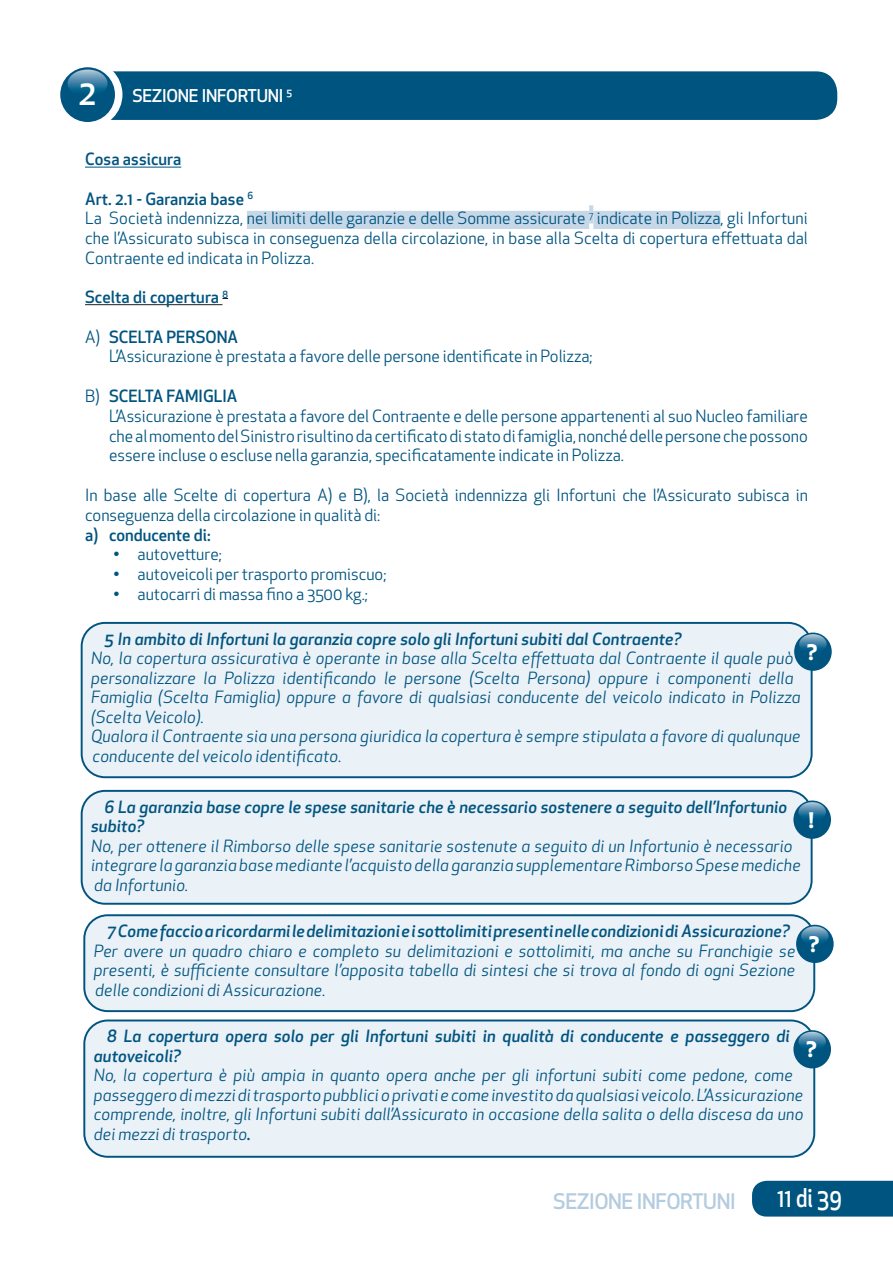
<style>
.page{position:relative;width:893px;height:1263px;background:#fff}
.page>*{position:absolute;margin:0;border:0;box-sizing:border-box;transform-origin:0 0}
.t1{font:500 34.2px "Apex New";color:#fff}
.t2{font:500 25.2px "Apex New";color:#fff;scale:.83 1}
.t3{font:500 21px "Apex New";letter-spacing:-.02em;color:#b4ccdf}
.t4{font:700 21px "Apex New";color:#fff}
.t5{font:500 17.25px "Apex New";letter-spacing:-.015em;color:#fff}
.t6{font:italic 16.5px/19.5px "Apex New";letter-spacing:.01em;color:#005480}
.t7{font:16.5px/19.6px "Apex New";color:#005480}
.t8{font:italic 500 16.5px/19.5px "Apex New";letter-spacing:.01em;color:#005480}
.t9{font:500 16.5px "Apex New";letter-spacing:.005em;color:#005480}
.t10{font:500 10.05px "Apex New";color:#fff}
.s1{font-weight:500}
</style>
<div class="page">
<div style="left:752px;top:1181px;width:141px;height:35px;background:#005480"></div>
<div style="left:70px;top:71px;width:767px;height:49px;background:#005480;border-radius:21px"></div>
<div style="left:56px;top:61px;width:66px;height:67px;background:#fff;border-radius:50%"></div>
<div style="left:60px;top:67px;width:55px;height:55px;background:#005480;border-radius:50%"></div>
<svg style="left:68px;top:70px;width:40px;height:27px"></svg>
<hr style="left:85px;top:167px;width:96px;height:1px;background:#005480">
<div style="left:247px;top:211px;width:342px;height:18px;background:#c6d8e7"></div>
<hr style="left:589px;top:205px;width:4px;height:18px;background:#c6d8e7">
<div style="left:593px;top:211px;width:127px;height:18px;background:#c6d8e7"></div>
<hr style="left:85px;top:304px;width:137px;height:1px;background:#231f20">
<div style="left:84px;top:915px;width:730px;height:96px;background:#eaf1f7;border-radius:23px"></div>
<div style="left:83px;top:914px;width:732px;height:98px;border:2px solid #005480;border-radius:23px"></div>
<div style="left:796px;top:925px;width:38px;height:38px;background:#005480;border-radius:50%"></div>
<svg style="left:801px;top:926px;width:28px;height:19px"></svg>
<div style="left:84px;top:1020px;width:730px;height:137px;background:#eaf1f7;border-radius:23px"></div>
<div style="left:83px;top:1019px;width:732px;height:139px;border:2px solid #005480;border-radius:23px"></div>
<div style="left:793px;top:1030px;width:38px;height:38px;background:#005480;border-radius:50%"></div>
<svg style="left:798px;top:1032px;width:28px;height:19px"></svg>
<div style="left:82px;top:623px;width:730px;height:154px;background:#eaf1f7;border-radius:23px"></div>
<div style="left:81px;top:622px;width:732px;height:156px;border:2px solid #005480;border-radius:23px"></div>
<div style="left:82px;top:791px;width:730px;height:113px;background:#eaf1f7;border-radius:23px"></div>
<div style="left:81px;top:790px;width:732px;height:115px;border:2px solid #005480;border-radius:23px"></div>
<div style="left:793px;top:800px;width:38px;height:39px;background:#005480;border-radius:50%"></div>
<svg style="left:798px;top:802px;width:28px;height:19px"></svg>
<div style="left:794px;top:632px;width:38px;height:39px;background:#005480;border-radius:50%"></div>
<svg style="left:799px;top:634px;width:28px;height:19px"></svg>
<h1 class="t1" style="left:79px;top:70px;width:19px">2</h1>
<p class="t10" style="left:286px;top:86px;width:7px">5</p>
<p class="t5" style="left:132px;top:84px;width:153px">SEZIONE INFORTUNI</p>
<p class="t9" style="left:85px;top:148px;width:98px">Cosa assicura</p>
<p class="t7" style="left:85px;top:189px;width:724px"><span class="s1">Art. 2.1 - Garanzia base</span> <sup>6<br></sup>La Società indennizza, nei limiti delle garanzie e delle Somme assicurate <sup>7</sup> indicate in Polizza, gli Infortuni che l’Assicurato subisca in conseguenza della circolazione, in base alla Scelta di copertura effettuata dal Contraente ed indicata in Polizza.</p>
<p class="t9" style="left:85px;top:286px;width:145px">Scelta di copertura <sup>8</sup></p>
<p class="t7" style="left:109px;top:327px;width:485px;text-indent:-24px">A) <span class="s1">SCELTA PERSONA<br></span>L’Assicurazione è prestata a favore delle persone identificate in Polizza;</p>
<p class="t7" style="left:109px;top:386px;width:700px;text-indent:-24px">B) <span class="s1">SCELTA FAMIGLIA<br></span>L’Assicurazione è prestata a favore del Contraente e delle persone appartenenti al suo Nucleo familiare che al momento del Sinistro risultino da certificato di stato di famiglia, nonché delle persone che possono essere incluse o escluse nella garanzia, specificatamente indicate in Polizza.</p>
<p class="t7" style="left:85px;top:485px;width:724px">In base alle Scelte di copertura A) e B), la Società indennizza gli Infortuni che l’Assicurato subisca in conseguenza della circolazione in qualità di:</p>
<p class="t9" style="left:85px;top:524px;width:127px">a) conducente di:</p>
<p class="t7" style="left:114px;top:544px;width:110px">• autovetture;</p>
<p class="t7" style="left:114px;top:564px;width:274px">• autoveicoli per trasporto promiscuo;</p>
<p class="t7" style="left:114px;top:584px;width:256px">• autocarri di massa fino a 3500 kg.;</p>
<p class="t8" style="left:105px;top:629px;width:578px">5 In ambito di Infortuni la garanzia copre solo gli Infortuni subiti dal Contraente?</p>
<p class="t6" style="left:91px;top:648px;width:711px">No, la copertura assicurativa è operante in base alla Scelta effettuata dal Contraente il quale può personalizzare la Polizza identificando le persone (Scelta Persona) oppure i componenti della Famiglia (Scelta Famiglia) oppure a favore di qualsiasi conducente del veicolo indicato in Polizza (Scelta Veicolo).<br>Qualora il Contraente sia una persona giuridica la copertura è sempre stipulata a favore di qualunque conducente del veicolo identificato.</p>
<p class="t8" style="left:91px;top:797px;width:698px;text-indent:13px">6 La garanzia base copre le spese sanitarie che è necessario sostenere a seguito dell’Infortunio subito?</p>
<p class="t6" style="left:91px;top:836px;width:711px">No, per ottenere il Rimborso delle spese sanitarie sostenute a seguito di un Infortunio è necessario integrare la garanzia base mediante l’acquisto della garanzia supplementare Rimborso Spese mediche da Infortunio.</p>
<p class="t4" style="left:807px;top:637px;width:12px">?</p>
<p class="t4" style="left:809px;top:805px;width:7px">!</p>
<p class="t8" style="left:107px;top:921px;width:684px">7 Come faccio a ricordarmi le delimitazioni e i sottolimiti presenti nelle condizioni di Assicurazione?</p>
<p class="t6" style="left:94px;top:941px;width:703px;text-align:justify">Per avere un quadro chiaro e completo su delimitazioni e sottolimiti, ma anche su Franchigie se presenti, è sufficiente consultare l’apposita tabella di sintesi che si trova al fondo di ogni Sezione delle condizioni di Assicurazione.</p>
<p class="t4" style="left:809px;top:929px;width:12px">?</p>
<p class="t8" style="left:94px;top:1026px;width:697px;text-indent:13px">8 La copertura opera solo per gli Infortuni subiti in qualità di conducente e passeggero di autoveicoli?</p>
<p class="t6" style="left:94px;top:1066px;width:711px">No, la copertura è più ampia in quanto opera anche per gli infortuni subiti come pedone, come passeggero di mezzi di trasporto pubblici o privati e come investito da qualsiasi veicolo. L’Assicurazione comprende, inoltre, gli Infortuni subiti dall’Assicurato in occasione della salita o della discesa da uno dei mezzi di trasporto<span class="s1">.</span></p>
<p class="t4" style="left:806px;top:1034px;width:12px">?</p>
<p class="t3" style="left:553px;top:1187px;width:184px">SEZIONE INFORTUNI</p>
<h2 class="t2" style="left:777px;top:1181px;width:79px">11 di 39</h2>
</div>
